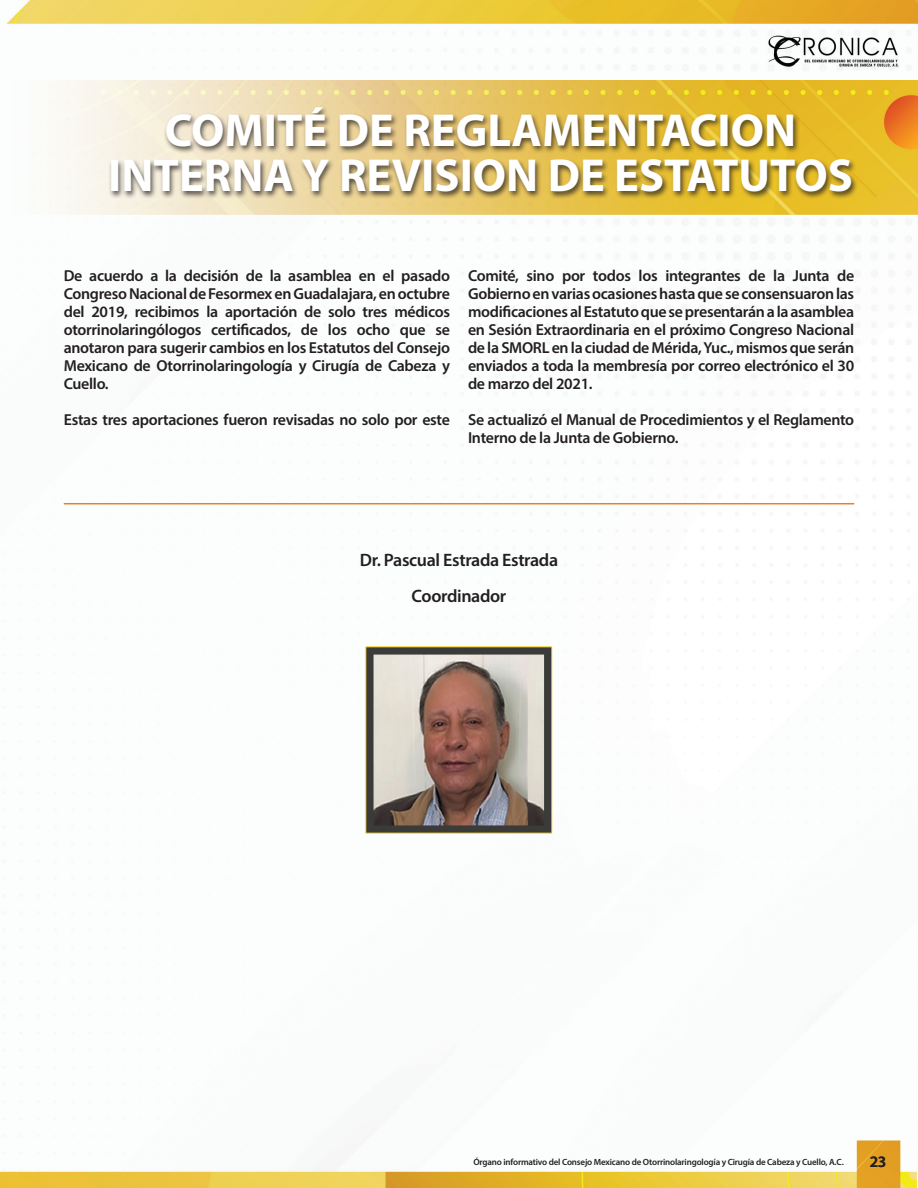
<style>
.page{position:relative;width:918px;height:1188px;background:#fff}
.page>*{position:absolute;margin:0;border:0;box-sizing:border-box;transform-origin:0 0}
.t1{font:700 46.5px/45px "Myriad Pro";color:#fff;text-align:center}
.t2{font:600 18px/36px "Myriad Pro";letter-spacing:-.02em;color:#231f20;text-align:center}
.t3{font:600 15.9px/18px "Myriad Pro";letter-spacing:-.02em;color:#231f20;text-align:justify}
.t4{font:600 9px "Myriad Pro";letter-spacing:-.02em;color:#231f20}
</style>
<div class="page">
<img style="left:0;top:0;width:918px;height:1188px">
<img style="left:0;top:81px;width:918px;height:135px">
<div style="left:109px;top:105px;width:750px;height:95px;background:#231f20;opacity:.75"></div>
<img style="left:353px;top:636px;width:212px;height:208px">
<hr style="left:64px;top:503px;width:790px;height:1px;background:#ed7f23">
<h1 class="t1" style="left:108px;top:106px;width:746px">COMITÉ DE REGLAMENTACION<br>INTERNA Y REVISION DE ESTATUTOS</h1>
<p class="t3" style="left:64px;top:267px;width:388px">De acuerdo a la decisión de la asamblea en el pasado Congreso Nacional de Fesormex en Guadalajara, en octubre del 2019, recibimos la aportación de solo tres médicos otorrinolaringólogos certificados, de los ocho que se anotaron para sugerir cambios en los Estatutos del Consejo Mexicano de Otorrinolaringología y Cirugía de Cabeza y Cuello.</p>
<p class="t3" style="left:64px;top:411px;width:388px">Estas tres aportaciones fueron revisadas no solo por este</p>
<p class="t3" style="left:468px;top:267px;width:388px">Comité, sino por todos los integrantes de la Junta de Gobierno en varias ocasiones hasta que se consensuaron las modificaciones al Estatuto que se presentarán a la asamblea en Sesión Extraordinaria en el próximo Congreso Nacional de la SMORL en la ciudad de Mérida, Yuc., mismos que serán enviados a toda la membresía por correo electrónico el 30 de marzo del 2021.</p>
<p class="t3" style="left:468px;top:411px;width:388px">Se actualizó el Manual de Procedimientos y el Reglamento<br>Interno de la Junta de Gobierno.</p>
<p class="t2" style="left:360px;top:541px;width:200px">Dr. Pascual Estrada Estrada<br>Coordinador</p>
<p class="t4" style="left:473px;top:1156px;width:372px">Órgano informativo del Consejo Mexicano de Otorrinolaringología y Cirugía de Cabeza y Cuello, A.C.</p>
<p class="t3" style="left:870px;top:1152px;width:18px">23</p>
</div>
